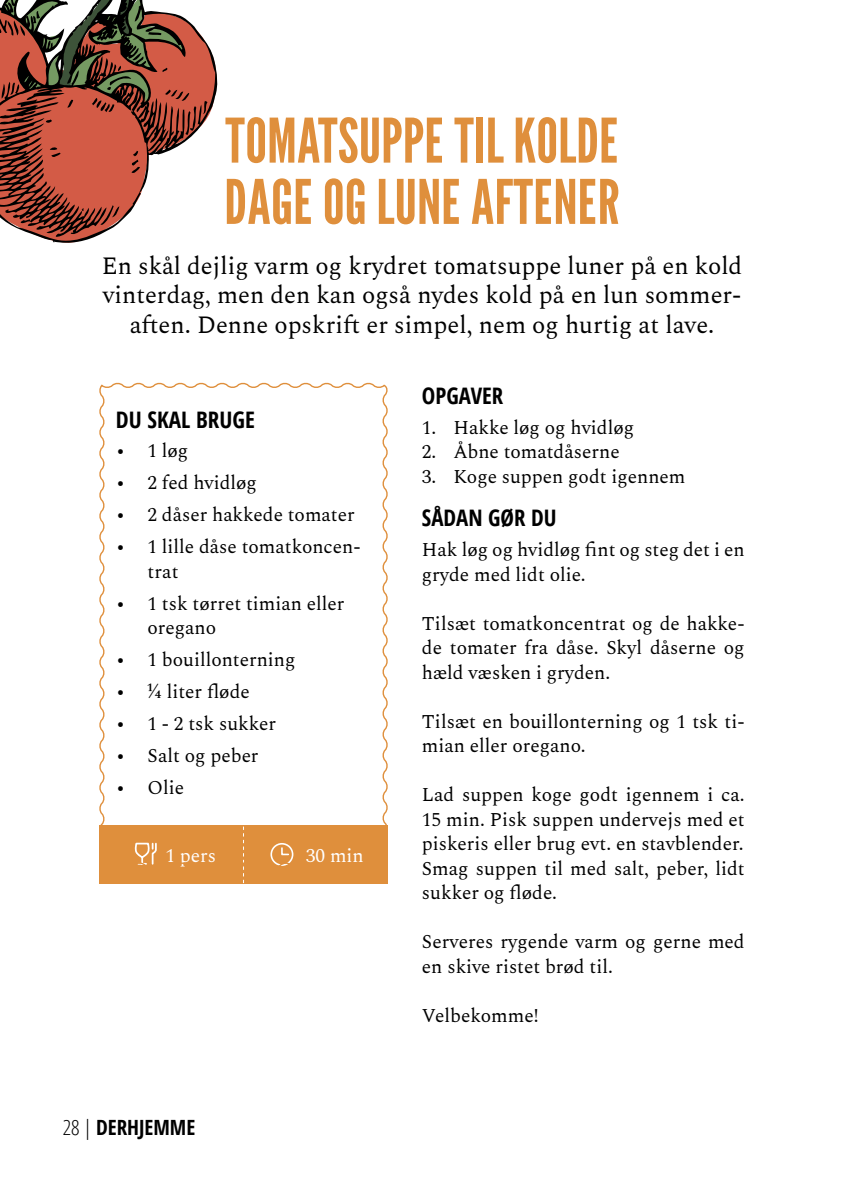
<style>
.page{position:relative;width:844px;height:1191px;background:#fff}
.page>*{position:absolute;margin:0;border:0;box-sizing:border-box;transform-origin:0 0}
.t1{font:61.25px/61.2px "League Gothic";color:#df8f3c}
.t2{font:24.5px/29.8px "Spectral";color:#000;text-align:center}
.t3{font:700 condensed 22.75px "Open Sans";color:#000}
.t4{font:700 condensed 21px "Open Sans";color:#000}
.t5{font:19.25px/24.5px "Spectral";color:#000}
.t6{font:19.25px "Spectral";color:#fff}
.s1{font-weight:300}
</style>
<div class="page">
<svg style="left:40px;top:237px;width:54px;height:6px"></svg>
<svg style="left:0;top:0;width:218px;height:237px"></svg>
<div style="left:99px;top:825px;width:288px;height:59px;background:#df8f3c"></div>
<svg style="left:99px;top:382px;width:289px;height:487px"></svg>
<h1 class="t1" style="left:224px;top:107px;width:396px">TOMATSUPPE TIL KOLDE<br>DAGE OG LUNE AFTENER</h1>
<p class="t2" style="left:102px;top:249px;width:641px">En skål dejlig varm og krydret tomatsuppe luner på en kold vinterdag, men den kan også nydes kold på en lun sommer&shy;aften. Denne opskrift er simpel, nem og hurtig at lave.</p>
<p class="t3" style="left:116px;top:403px;width:140px">DU SKAL BRUGE</p>
<p class="t5" style="left:116px;top:437px;width:74px">• 1 løg</p>
<p class="t5" style="left:116px;top:469px;width:143px">• 2 fed hvidløg</p>
<p class="t5" style="left:116px;top:501px;width:240px">• 2 dåser hakkede tomater</p>
<p class="t5" style="left:147px;top:533px;width:214px;text-indent:-31px">• 1 lille dåse tomatkoncen&shy;trat</p>
<p class="t5" style="left:147px;top:589px;width:198px;text-indent:-31px">• 1 tsk tørret timian eller oregano</p>
<p class="t5" style="left:116px;top:646px;width:181px">• 1 bouillonterning</p>
<p class="t5" style="left:116px;top:678px;width:135px">• ¼ liter fløde</p>
<p class="t5" style="left:116px;top:710px;width:162px">• 1 - 2 tsk sukker</p>
<p class="t5" style="left:116px;top:742px;width:144px">• Salt og peber</p>
<p class="t5" style="left:116px;top:774px;width:70px">• Olie</p>
<p class="t6" style="left:165px;top:841px;width:52px">1 pers</p>
<p class="t6" style="left:306px;top:841px;width:59px">30 min</p>
<p class="t4" style="left:63px;top:1113px;width:134px"><span class="s1">28 |</span> DERHJEMME</p>
<p class="t3" style="left:422px;top:380px;width:83px">OPGAVER</p>
<p class="t5" style="left:422px;top:413px;width:214px">1. Hakke løg og hvidløg</p>
<p class="t5" style="left:422px;top:438px;width:199px">2. Åbne tomatdåserne</p>
<p class="t5" style="left:422px;top:462px;width:265px">3. Koge suppen godt igennem</p>
<p class="t3" style="left:422px;top:502px;width:136px">SÅDAN GØR DU</p>
<p class="t5" style="left:422px;top:536px;width:324px">Hak løg og hvidløg fint og steg det i en gryde med lidt olie.</p>
<p class="t5" style="left:422px;top:609px;width:324px;text-align:justify">Tilsæt tomatkoncentrat og de hakke&shy;de tomater fra dåse. Skyl dåserne og hæld væsken i gryden.</p>
<p class="t5" style="left:422px;top:707px;width:324px">Tilsæt en bouillonterning og 1 tsk ti&shy;mian eller oregano.</p>
<p class="t5" style="left:422px;top:781px;width:324px;text-align:justify">Lad suppen koge godt igennem i ca.<br>15 min. Pisk suppen undervejs med et piskeris eller brug evt. en stavblender.<br>Smag suppen til med salt, peber, lidt sukker og fløde.</p>
<p class="t5" style="left:422px;top:928px;width:324px">Serveres rygende varm og gerne med en skive ristet brød til.</p>
<p class="t5" style="left:422px;top:1001px;width:118px">Velbekomme!</p>
</div>
